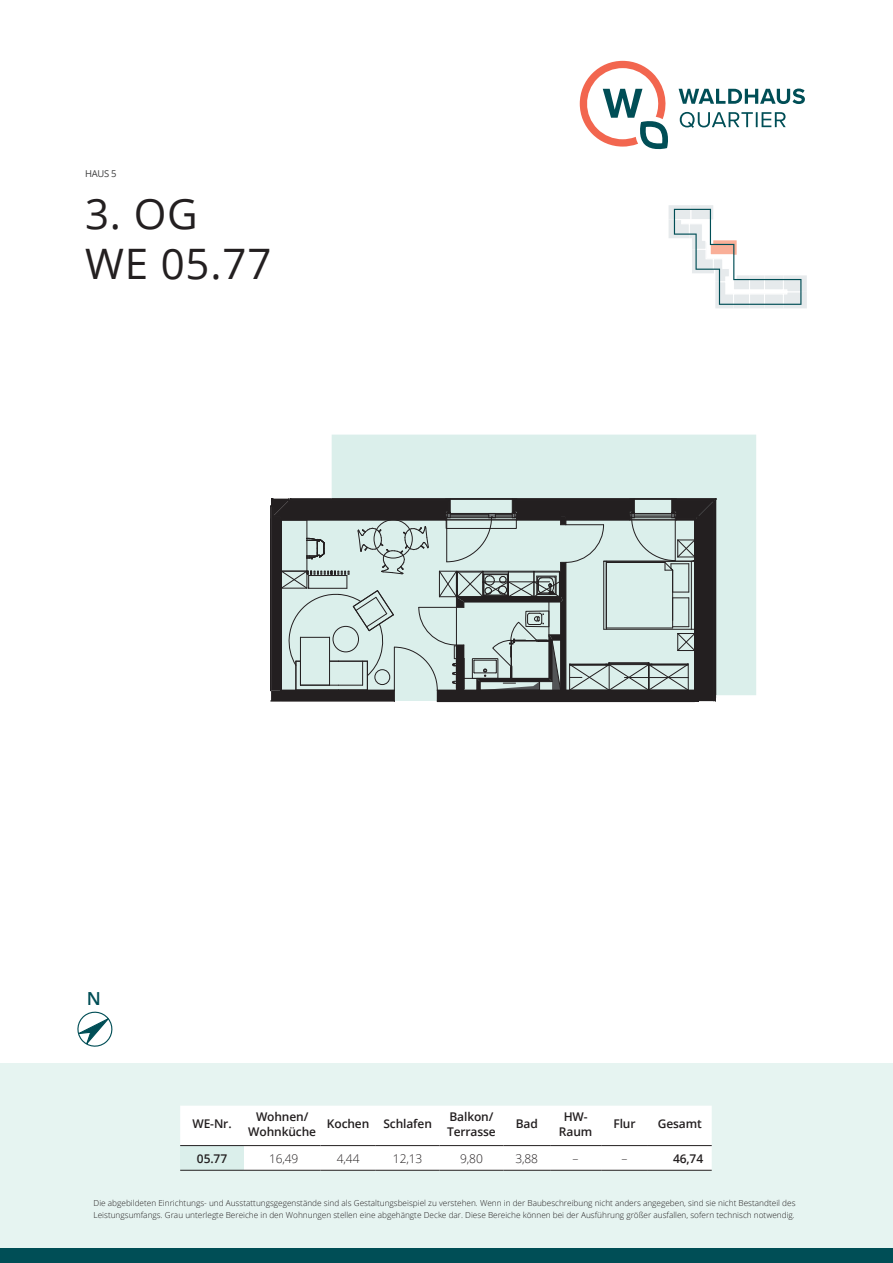
<style>
.page{position:relative;width:893px;height:1263px;background:#fff}
.page>*{position:absolute;margin:0;border:0;box-sizing:border-box;transform-origin:0 0}
.t1{font:42px/50.4px "Open Sans";letter-spacing:.02em;color:#231f20}
.t2{font:600 18px "Open Sans";color:#004e56}
.t3{font:600 12px/15px "Open Sans";letter-spacing:-.01em;color:#231f20;text-align:center}
.t4{font:300 12px "Open Sans";letter-spacing:-.01em;color:#231f20}
.t5{font:9.45px "Open Sans";color:#3e3e3f}
.t6{font:300 8.25px/12px "Open Sans";color:#231f20}
</style>
<div class="page">
<div style="left:0;top:1063px;width:893px;height:200px;background:#e6f4f1"></div>
<div style="left:0;top:1248px;width:893px;height:15px;background:#004e56"></div>
<svg style="left:680px;top:112px;width:106px;height:16px"></svg>
<svg style="left:679px;top:89px;width:126px;height:15px"></svg>
<svg style="left:580px;top:61px;width:88px;height:89px"></svg>
<svg style="left:77px;top:1011px;width:36px;height:36px"></svg>
<div style="left:180px;top:1106px;width:532px;height:64px;background:#fff"></div>
<div style="left:180px;top:1145px;width:64px;height:25px;background:#dbefeb"></div>
<hr style="left:180px;top:1145px;width:64px;height:1px;background:#231f20">
<hr style="left:180px;top:1170px;width:64px;height:1px;background:#231f20">
<hr style="left:244px;top:1145px;width:76px;height:1px;background:#231f20">
<hr style="left:320px;top:1145px;width:56px;height:1px;background:#231f20">
<hr style="left:376px;top:1145px;width:64px;height:1px;background:#231f20">
<hr style="left:440px;top:1145px;width:63px;height:1px;background:#231f20">
<hr style="left:503px;top:1145px;width:47px;height:1px;background:#231f20">
<hr style="left:550px;top:1145px;width:51px;height:1px;background:#231f20">
<hr style="left:601px;top:1145px;width:47px;height:1px;background:#231f20">
<hr style="left:648px;top:1145px;width:64px;height:1px;background:#231f20">
<hr style="left:244px;top:1170px;width:76px;height:1px;background:#231f20">
<hr style="left:320px;top:1170px;width:56px;height:1px;background:#231f20">
<hr style="left:376px;top:1170px;width:64px;height:1px;background:#231f20">
<hr style="left:440px;top:1170px;width:63px;height:1px;background:#231f20">
<hr style="left:503px;top:1170px;width:47px;height:1px;background:#231f20">
<hr style="left:550px;top:1170px;width:51px;height:1px;background:#231f20">
<hr style="left:601px;top:1170px;width:47px;height:1px;background:#231f20">
<hr style="left:648px;top:1170px;width:64px;height:1px;background:#231f20">
<svg style="left:669px;top:205px;width:138px;height:103px"></svg>
<div style="left:717px;top:435px;width:39px;height:260px;background:#dbefeb"></div>
<svg style="left:270px;top:434px;width:447px;height:268px"></svg>
<hr style="left:675px;top:517px;width:1px;height:44px;background:#231f20">
<p class="t5" style="left:85px;top:167px;width:33px">HAUS 5</p>
<h1 class="t1" style="left:85px;top:187px;width:188px">3. OG<br>WE 05.77</h1>
<h2 class="t2" style="left:87px;top:986px;width:16px">N</h2>
<h3 class="t3" style="left:192px;top:1116px;width:41px">WE-Nr.</h3>
<h3 class="t3" style="left:248px;top:1108px;width:69px">Wohnen/<br>Wohnküche</h3>
<h3 class="t3" style="left:327px;top:1116px;width:107px">Kochen Schlafen</h3>
<h3 class="t3" style="left:447px;top:1108px;width:50px;text-align:left">Balkon/<br>Terrasse</h3>
<h3 class="t3" style="left:516px;top:1116px;width:24px">Bad</h3>
<h3 class="t3" style="left:559px;top:1108px;width:35px">HW-<br>Raum</h3>
<h3 class="t3" style="left:613px;top:1116px;width:24px">Flur</h3>
<h3 class="t3" style="left:658px;top:1116px;width:46px">Gesamt</h3>
<h3 class="t3" style="left:197px;top:1150px;width:32px">05.77</h3>
<h3 class="t4" style="left:269px;top:1150px;width:31px">16,49</h3>
<h3 class="t4" style="left:337px;top:1150px;width:24px">4,44</h3>
<h3 class="t4" style="left:393px;top:1150px;width:31px">12,13</h3>
<h3 class="t4" style="left:460px;top:1150px;width:24px">9,80</h3>
<h3 class="t4" style="left:515px;top:1150px;width:24px">3,88</h3>
<h3 class="t4" style="left:573px;top:1150px;width:7px">–</h3>
<h3 class="t4" style="left:621px;top:1150px;width:7px">–</h3>
<h3 class="t3" style="left:673px;top:1150px;width:32px">46,74</h3>
<p class="t6" style="left:94px;top:1196px;width:703px">Die abgebildeten Einrichtungs- und Ausstattungsgegenstände sind als Gestaltungsbeispiel zu verstehen. Wenn in der Baubeschreibung nicht anders angegeben, sind sie nicht Bestandteil des<br>Leistungsumfangs. Grau unterlegte Bereiche in den Wohnungen stellen eine abgehängte Decke dar. Diese Bereiche können bei der Ausführung größer ausfallen, sofern technisch notwendig.</p>
</div>
